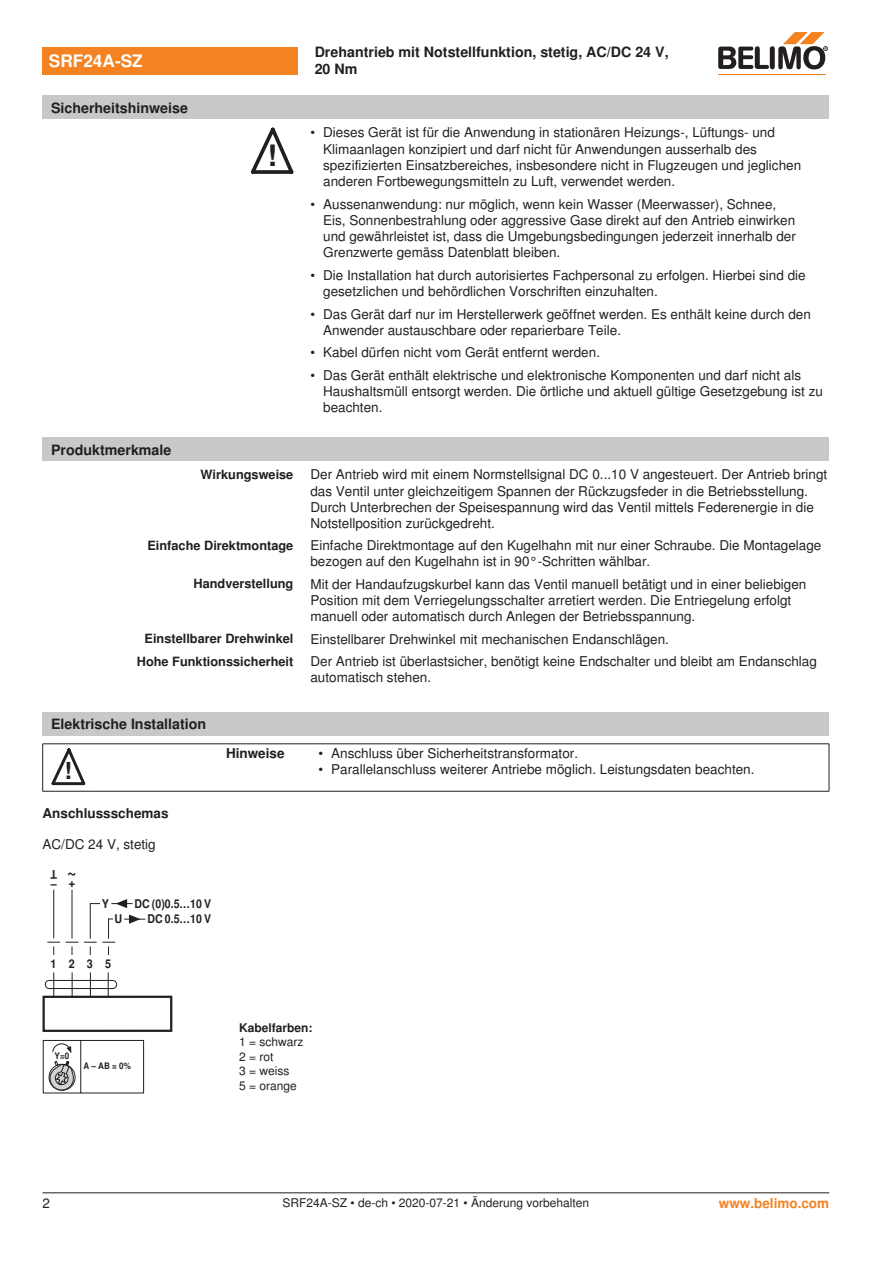
<style>
.page{position:relative;width:893px;height:1263px;background:#fff}
.page>*{position:absolute;margin:0;border:0;box-sizing:border-box;transform-origin:0 0}
.t1{font:700 29.55px "Nimbus Sans BEL";color:#231f20}
.t2{font:700 23.55px "Nimbus Sans BEL";color:#231f20}
.t3{font:700 18px "Nimbus Sans BEL";color:#231f20;scale:.9 1}
.t4{font:700 17.25px "Nimbus Sans BEL";color:#fff}
.t5{font:700 14.25px/17.1px "Nimbus Sans BEL";color:#231f20}
.Bulletpoints_1_5mm_A{font:13.5px/16.2px "Nimbus Sans BEL";color:#231f20}
.Bulletpoints{font:13.5px "Nimbus Sans BEL";color:#231f20}
.Tabellenkopf_rechtsb{font:700 13.5px "Nimbus Sans BEL";color:#231f20}
.Anschluss_Schema_Bas{font:13.5px "Nimbus Sans BEL";color:#231f20}
.Rechtsbündig_Footer{font:700 13.5px "Nimbus Sans BEL";color:#f58220}
.Rechtsbündig{font:700 12.75px "Nimbus Sans BEL";color:#231f20}
.Footer_EU_center{font:12px "Nimbus Sans BEL";color:#231f20}
.Legende{font:12px/14.4px "Nimbus Sans BEL";color:#231f20}
.t6{font:700 12px/15.5px "Nimbus Sans BEL";color:#231f20;text-align:right;scale:.88 1}
.Anschluss_Schema_Bas-2{font:700 12px "Nimbus Sans BEL";color:#231f20}
.t7{font:700 12px "Nimbus Sans BEL";color:#231f20;scale:.9 1}
.t8{font:700 9px "Nimbus Sans BEL";color:#231f20;scale:.9 1}
</style>
<div class="page">
<svg style="left:251px;top:128px;width:42px;height:46px"></svg>
<div style="left:43px;top:438px;width:786px;height:23px;background:#c7c8ca"></div>
<div style="left:43px;top:712px;width:786px;height:23px;background:#c7c8ca"></div>
<hr style="left:42px;top:744px;width:1px;height:47px;background:#231f20">
<hr style="left:829px;top:744px;width:1px;height:47px;background:#231f20">
<hr style="left:43px;top:743px;width:51px;height:1px;background:#231f20">
<hr style="left:94px;top:743px;width:199px;height:1px;background:#231f20">
<svg style="left:293px;top:743px;width:17px;height:1px"></svg>
<hr style="left:310px;top:743px;width:519px;height:1px;background:#231f20">
<hr style="left:43px;top:791px;width:51px;height:1px;background:#231f20">
<hr style="left:94px;top:791px;width:199px;height:1px;background:#231f20">
<svg style="left:293px;top:791px;width:17px;height:1px"></svg>
<hr style="left:310px;top:791px;width:519px;height:1px;background:#231f20">
<svg style="left:51px;top:748px;width:34px;height:38px"></svg>
<div style="left:43px;top:996px;width:129px;height:36px;border:2px solid #231f20"></div>
<hr style="left:143px;top:1040px;width:1px;height:53px;background:#231f20">
<hr style="left:43px;top:1040px;width:101px;height:1px;background:#231f20">
<hr style="left:43px;top:1092px;width:101px;height:1px;background:#231f20">
<hr style="left:43px;top:1040px;width:1px;height:53px;background:#231f20">
<hr style="left:80px;top:1040px;width:1px;height:53px;background:#231f20">
<div style="left:49px;top:1064px;width:26px;height:26px;border:1px solid #231f20;border-radius:50%"></div>
<svg style="left:49px;top:1061px;width:25px;height:30px"></svg>
<svg style="left:52px;top:1043px;width:20px;height:10px"></svg>
<svg style="left:45px;top:889px;width:100px;height:108px"></svg>
<div style="left:43px;top:47px;width:255px;height:27px;background:#f58220"></div>
<hr style="left:718px;top:74px;width:107px;height:1px;background:#f58220">
<svg style="left:718px;top:32px;width:110px;height:38px"></svg>
<div style="left:43px;top:96px;width:786px;height:23px;background:#c7c8ca"></div>
<hr style="left:43px;top:1192px;width:786px;height:1px;background:#231f20">
<p class="t4" style="left:49px;top:51px;width:95px">SRF24A-SZ</p>
<p class="t5" style="left:315px;top:44px;width:355px">Drehantrieb mit Notstellfunktion, stetig, AC/DC 24 V,<br>20 Nm</p>
<p class="t5" style="left:51px;top:100px;width:139px">Sicherheitshinweise</p>
<p class="t5" style="left:51px;top:441px;width:122px">Produktmerkmale</p>
<p class="t1" style="left:267px;top:138px;width:11px">!</p>
<p class="Bulletpoints_1_5mm_A" style="left:323px;top:125px;width:479px;text-indent:-13px">• Dieses Gerät ist für die Anwendung in stationären Heizungs-, Lüftungs- und Klimaanlagen konzipiert und darf nicht für Anwendungen ausserhalb des spezifizierten Einsatzbereiches, insbesondere nicht in Flugzeugen und jeglichen anderen Fortbewegungsmitteln zu Luft, verwendet werden.</p>
<p class="Bulletpoints_1_5mm_A" style="left:323px;top:196px;width:474px;text-indent:-13px">• Aussenanwendung: nur möglich, wenn kein Wasser (Meerwasser), Schnee, Eis, Sonnenbestrahlung oder aggressive Gase direkt auf den Antrieb einwirken und gewährleistet ist, dass die Umgebungsbedingungen jederzeit innerhalb der Grenzwerte gemäss Datenblatt bleiben.</p>
<p class="Bulletpoints_1_5mm_A" style="left:323px;top:267px;width:484px;text-indent:-13px">• Die Installation hat durch autorisiertes Fachpersonal zu erfolgen. Hierbei sind die gesetzlichen und behördlichen Vorschriften einzuhalten.</p>
<p class="Bulletpoints_1_5mm_A" style="left:323px;top:306px;width:489px;text-indent:-13px">• Das Gerät darf nur im Herstellerwerk geöffnet werden. Es enthält keine durch den<br>Anwender austauschbare oder reparierbare Teile.</p>
<p class="Bulletpoints_1_5mm_A" style="left:310px;top:345px;width:291px">• Kabel dürfen nicht vom Gerät entfernt werden.</p>
<p class="Bulletpoints_1_5mm_A" style="left:323px;top:367px;width:501px;text-indent:-13px">• Das Gerät enthält elektrische und elektronische Komponenten und darf nicht als<br>Haushaltsmüll entsorgt werden. Die örtliche und aktuell gültige Gesetzgebung ist zu beachten.</p>
<p class="Rechtsbündig" style="left:201px;top:467px;width:94px">Wirkungsweise</p>
<p class="Bulletpoints_1_5mm_A" style="left:310px;top:467px;width:518px">Der Antrieb wird mit einem Normstellsignal DC 0...10 V angesteuert. Der Antrieb bringt das Ventil unter gleichzeitigem Spannen der Rückzugsfeder in die Betriebsstellung.<br>Durch Unterbrechen der Speisespannung wird das Ventil mittels Federenergie in die Notstellposition zurückgedreht.</p>
<p class="Rechtsbündig" style="left:147px;top:538px;width:147px">Einfache Direktmontage</p>
<p class="Bulletpoints_1_5mm_A" style="left:310px;top:538px;width:513px">Einfache Direktmontage auf den Kugelhahn mit nur einer Schraube. Die Montagelage bezogen auf den Kugelhahn ist in 90°-Schritten wählbar.</p>
<p class="Rechtsbündig" style="left:193px;top:576px;width:101px">Handverstellung</p>
<p class="Bulletpoints_1_5mm_A" style="left:310px;top:576px;width:497px">Mit der Handaufzugskurbel kann das Ventil manuell betätigt und in einer beliebigen<br>Position mit dem Verriegelungsschalter arretiert werden. Die Entriegelung erfolgt manuell oder automatisch durch Anlegen der Betriebsspannung.</p>
<p class="Rechtsbündig" style="left:145px;top:631px;width:150px">Einstellbarer Drehwinkel</p>
<p class="Bulletpoints_1_5mm_A" style="left:310px;top:631px;width:360px">Einstellbarer Drehwinkel mit mechanischen Endanschlägen.</p>
<p class="Rechtsbündig" style="left:137px;top:653px;width:158px">Hohe Funktionssicherheit</p>
<p class="Bulletpoints_1_5mm_A" style="left:310px;top:653px;width:508px">Der Antrieb ist überlastsicher, benötigt keine Endschalter und bleibt am Endanschlag automatisch stehen.</p>
<p class="t5" style="left:51px;top:716px;width:157px">Elektrische Installation</p>
<p class="t2" style="left:64px;top:757px;width:9px">!</p>
<p class="Tabellenkopf_rechtsb" style="left:226px;top:745px;width:60px">Hinweise</p>
<p class="Bulletpoints" style="left:319px;top:745px;width:261px">• Anschluss über Sicherheitstransformator.</p>
<p class="Bulletpoints" style="left:319px;top:761px;width:437px">• Parallelanschluss weiterer Antriebe möglich. Leistungsdaten beachten.</p>
<p class="Tabellenkopf_rechtsb" style="left:43px;top:805px;width:128px">Anschlussschemas</p>
<p class="Anschluss_Schema_Bas" style="left:43px;top:836px;width:115px">AC/DC 24 V, stetig</p>
<p class="t7" style="left:57px;top:879px;width:9px;rotate:-180deg">T</p>
<p class="t3" style="left:77px;top:884px;width:12px;rotate:-180deg">~</p>
<p class="t7" style="left:51px;top:878px;width:29px">– +</p>
<p class="t7" style="left:102px;top:899px;width:10px">Y</p>
<p class="t7" style="left:115px;top:914px;width:10px">U</p>
<p class="t6" style="left:135px;top:897px;width:89px">DC (0)0.5…10 V<br>DC 0.5…10 V</p>
<p class="t7" style="left:50px;top:959px;width:69px">1235</p>
<p class="t8" style="left:55px;top:1052px;width:18px">Y=0</p>
<p class="t8" style="left:83px;top:1062px;width:54px">A – AB = 0%</p>
<p class="Anschluss_Schema_Bas-2" style="left:239px;top:1020px;width:75px">Kabelfarben:</p>
<p class="Legende" style="left:239px;top:1035px;width:66px">1 = schwarz<br>2 = rot<br>3 = weiss<br>5 = orange</p>
<p class="Bulletpoints_1_5mm_A" style="left:43px;top:1196px;width:9px">2</p>
<p class="Footer_EU_center" style="left:282px;top:1196px;width:308px">SRF24A-SZ • de-ch • 2020-07-21 • Änderung vorbehalten</p>
<p class="Rechtsbündig_Footer" style="left:719px;top:1195px;width:112px">www.belimo.com</p>
</div>
